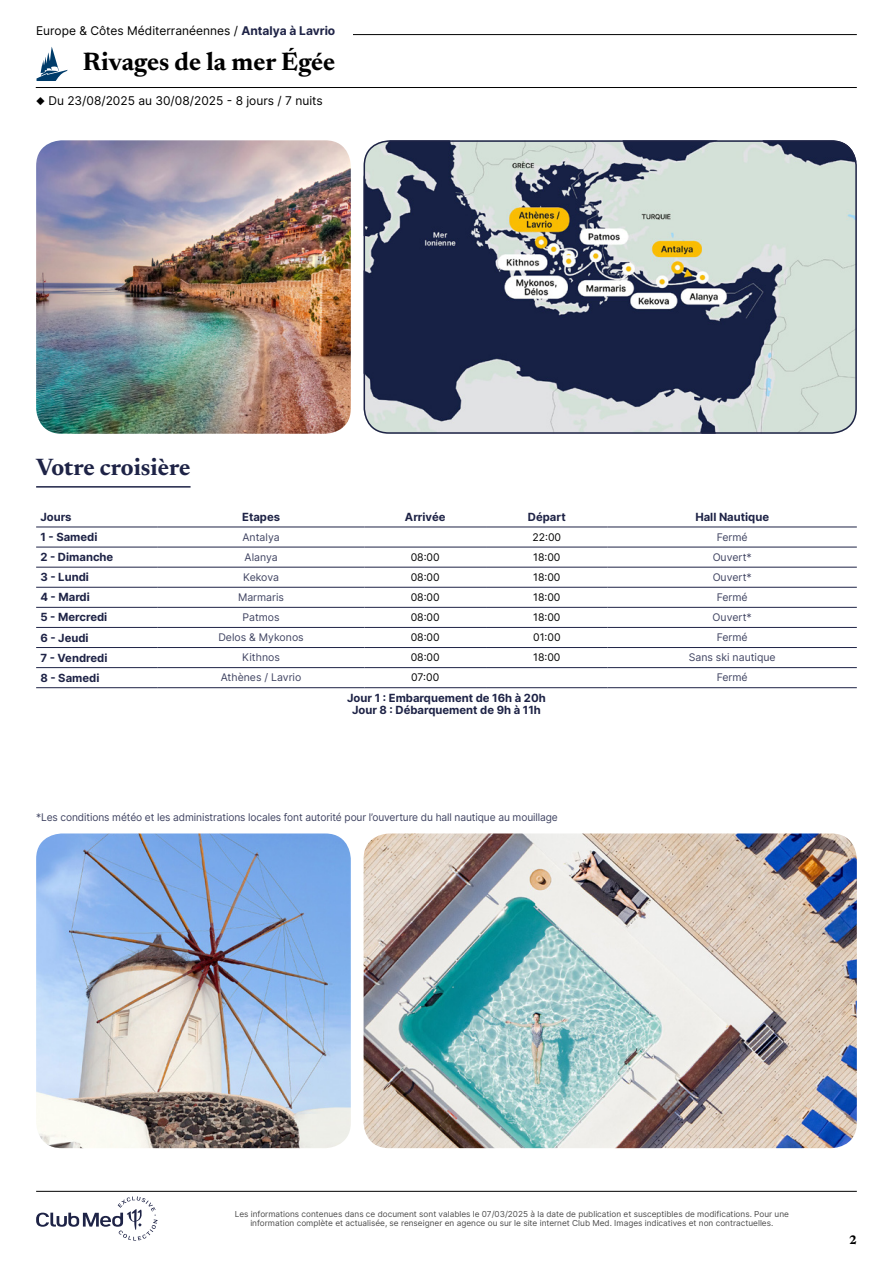
<style>
.page{position:relative;width:893px;height:1263px;background:#fff}
.page>*{position:absolute;margin:0;border:0;box-sizing:border-box;transform-origin:0 0}
.t1{font:700 25.5px "Newsreader 24 pt";color:#000}
.t2{font:700 24px "Newsreader 24 pt";color:#1e2346}
.t3{font:700 12.6px "Newsreader 24 pt";color:#000}
.t4{font:12px "Inter";color:#000}
.t5{font:700 11.25px/12px "Inter";color:#1e2346;text-align:center}
.t6{font:10.5px "Inter";letter-spacing:-.01em;color:#404462}
.t7{font:10.5px "Inter";color:#000}
.t8{font:8.25px/9px "Inter";color:#4d4d4d;text-align:center}
.s1{font-weight:700;color:#1e2346}
</style>
<div class="page">
<hr style="left:107px;top:34px;width:750px;height:1px;background:#000">
<hr style="left:36px;top:87px;width:821px;height:1px;background:#000">
<svg style="left:36px;top:47px;width:32px;height:34px"></svg>
<div style="left:36px;top:26px;width:316px;height:17px;background:#fff"></div>
<img style="left:364px;top:833px;width:493px;height:315px">
<hr style="left:36px;top:527px;width:122px;height:1px;background:#1e2346">
<hr style="left:158px;top:527px;width:206px;height:1px;background:#1e2346">
<hr style="left:364px;top:527px;width:122px;height:1px;background:#1e2346">
<hr style="left:486px;top:527px;width:122px;height:1px;background:#1e2346">
<hr style="left:608px;top:527px;width:249px;height:1px;background:#1e2346">
<hr style="left:36px;top:547px;width:122px;height:1px;background:#1e2346">
<hr style="left:158px;top:547px;width:206px;height:1px;background:#1e2346">
<hr style="left:364px;top:547px;width:122px;height:1px;background:#1e2346">
<hr style="left:486px;top:547px;width:122px;height:1px;background:#1e2346">
<hr style="left:608px;top:547px;width:249px;height:1px;background:#1e2346">
<hr style="left:36px;top:567px;width:122px;height:1px;background:#1e2346">
<hr style="left:158px;top:567px;width:206px;height:1px;background:#1e2346">
<hr style="left:364px;top:567px;width:122px;height:1px;background:#1e2346">
<hr style="left:486px;top:567px;width:122px;height:1px;background:#1e2346">
<hr style="left:608px;top:567px;width:249px;height:1px;background:#1e2346">
<hr style="left:36px;top:587px;width:122px;height:1px;background:#1e2346">
<hr style="left:158px;top:587px;width:206px;height:1px;background:#1e2346">
<hr style="left:364px;top:587px;width:122px;height:1px;background:#1e2346">
<hr style="left:486px;top:587px;width:122px;height:1px;background:#1e2346">
<hr style="left:608px;top:587px;width:249px;height:1px;background:#1e2346">
<hr style="left:36px;top:607px;width:122px;height:1px;background:#1e2346">
<hr style="left:158px;top:607px;width:206px;height:1px;background:#1e2346">
<hr style="left:364px;top:607px;width:122px;height:1px;background:#1e2346">
<hr style="left:486px;top:607px;width:122px;height:1px;background:#1e2346">
<hr style="left:608px;top:607px;width:249px;height:1px;background:#1e2346">
<hr style="left:36px;top:627px;width:122px;height:1px;background:#1e2346">
<hr style="left:158px;top:627px;width:206px;height:1px;background:#1e2346">
<hr style="left:364px;top:627px;width:122px;height:1px;background:#1e2346">
<hr style="left:486px;top:627px;width:122px;height:1px;background:#1e2346">
<hr style="left:608px;top:627px;width:249px;height:1px;background:#1e2346">
<hr style="left:36px;top:647px;width:122px;height:1px;background:#1e2346">
<hr style="left:158px;top:647px;width:206px;height:1px;background:#1e2346">
<hr style="left:364px;top:647px;width:122px;height:1px;background:#1e2346">
<hr style="left:486px;top:647px;width:122px;height:1px;background:#1e2346">
<hr style="left:608px;top:647px;width:249px;height:1px;background:#1e2346">
<hr style="left:36px;top:667px;width:122px;height:1px;background:#1e2346">
<hr style="left:36px;top:687px;width:122px;height:1px;background:#1e2346">
<hr style="left:158px;top:667px;width:206px;height:1px;background:#1e2346">
<hr style="left:158px;top:687px;width:206px;height:1px;background:#1e2346">
<hr style="left:364px;top:667px;width:122px;height:1px;background:#1e2346">
<hr style="left:364px;top:687px;width:122px;height:1px;background:#1e2346">
<hr style="left:486px;top:667px;width:122px;height:1px;background:#1e2346">
<hr style="left:486px;top:687px;width:122px;height:1px;background:#1e2346">
<hr style="left:608px;top:667px;width:249px;height:1px;background:#1e2346">
<hr style="left:608px;top:687px;width:249px;height:1px;background:#1e2346">
<img style="left:364px;top:140px;width:493px;height:294px">
<div style="left:364px;top:140px;width:493px;height:294px;border:2px solid #1e2346;border-radius:25px"></div>
<img style="left:36px;top:140px;width:315px;height:294px">
<img style="left:36px;top:833px;width:315px;height:315px">
<hr style="left:36px;top:486px;width:155px;height:2px;background:#1e2346">
<svg style="left:36px;top:1196px;width:122px;height:44px"></svg>
<hr style="left:36px;top:1191px;width:821px;height:1px;background:#000">
<h3 class="t4" style="left:36px;top:22px;width:301px">Europe &amp; Côtes Méditerranéennes / <span class="s1">Antalya à Lavrio</span></h3>
<h1 class="t1" style="left:83px;top:43px;width:254px">Rivages de la mer Égée</h1>
<h3 class="t4" style="left:36px;top:92px;width:288px">◆ Du 23/08/2025 au 30/08/2025 - 8 jours / 7 nuits</h3>
<h2 class="t2" style="left:36px;top:450px;width:156px">Votre croisière</h2>
<h3 class="t5" style="left:40px;top:510px;width:33px">Jours</h3>
<h3 class="t5" style="left:242px;top:510px;width:39px">Etapes</h3>
<h3 class="t5" style="left:405px;top:510px;width:42px">Arrivée</h3>
<h3 class="t5" style="left:528px;top:510px;width:39px">Départ</h3>
<h3 class="t5" style="left:695px;top:510px;width:75px">Hall Nautique</h3>
<h3 class="t5" style="left:40px;top:531px;width:59px">1 - Samedi</h3>
<p class="t6" style="left:243px;top:529px;width:39px">Antalya</p>
<p class="t7" style="left:532px;top:529px;width:30px">22:00</p>
<p class="t6" style="left:717px;top:529px;width:32px">Fermé</p>
<h3 class="t5" style="left:40px;top:551px;width:74px">2 - Dimanche</h3>
<p class="t6" style="left:245px;top:549px;width:35px">Alanya</p>
<p class="t7" style="left:411px;top:549px;width:31px">08:00</p>
<p class="t7" style="left:533px;top:549px;width:29px">18:00</p>
<p class="t6" style="left:713px;top:549px;width:41px">Ouvert*</p>
<h3 class="t5" style="left:40px;top:571px;width:50px">3 - Lundi</h3>
<p class="t6" style="left:243px;top:570px;width:37px">Kekova</p>
<p class="t7" style="left:411px;top:570px;width:31px">08:00</p>
<p class="t7" style="left:533px;top:570px;width:29px">18:00</p>
<p class="t6" style="left:713px;top:570px;width:41px">Ouvert*</p>
<h3 class="t5" style="left:40px;top:591px;width:51px">4 - Mardi</h3>
<p class="t6" style="left:238px;top:590px;width:48px">Marmaris</p>
<p class="t7" style="left:411px;top:590px;width:31px">08:00</p>
<p class="t7" style="left:533px;top:590px;width:29px">18:00</p>
<p class="t6" style="left:717px;top:590px;width:32px">Fermé</p>
<h3 class="t5" style="left:40px;top:611px;width:68px">5 - Mercredi</h3>
<p class="t6" style="left:242px;top:610px;width:39px">Patmos</p>
<p class="t7" style="left:411px;top:610px;width:31px">08:00</p>
<p class="t7" style="left:533px;top:610px;width:29px">18:00</p>
<p class="t6" style="left:713px;top:610px;width:41px">Ouvert*</p>
<h3 class="t5" style="left:40px;top:631px;width:50px">6 - Jeudi</h3>
<p class="t6" style="left:218px;top:630px;width:87px">Delos &amp; Mykonos</p>
<p class="t7" style="left:411px;top:630px;width:31px">08:00</p>
<p class="t7" style="left:533px;top:630px;width:29px">01:00</p>
<p class="t6" style="left:717px;top:630px;width:32px">Fermé</p>
<h3 class="t5" style="left:40px;top:651px;width:69px">7 - Vendredi</h3>
<p class="t6" style="left:242px;top:650px;width:39px">Kithnos</p>
<p class="t7" style="left:411px;top:650px;width:31px">08:00</p>
<p class="t7" style="left:533px;top:650px;width:29px">18:00</p>
<p class="t6" style="left:689px;top:650px;width:88px">Sans ski nautique</p>
<h3 class="t5" style="left:40px;top:671px;width:61px">8 - Samedi</h3>
<p class="t6" style="left:221px;top:670px;width:82px">Athènes / Lavrio</p>
<p class="t7" style="left:411px;top:670px;width:30px">07:00</p>
<p class="t6" style="left:717px;top:670px;width:32px">Fermé</p>
<h3 class="t5" style="left:347px;top:691px;width:200px">Jour 1 : Embarquement de 16h à 20h<br>Jour 8 : Débarquement de 9h à 11h</h3>
<p class="t6" style="left:36px;top:809px;width:523px">*Les conditions météo et les administrations locales font autorité pour l’ouverture du hall nautique au mouillage</p>
<p class="t8" style="left:235px;top:1209px;width:556px">Les informations contenues dans ce document sont valables le 07/03/2025 à la date de publication et susceptibles de modifications. Pour une information complète et actualisée, se renseigner en agence ou sur le site internet Club Med. Images indicatives et non contractuelles.</p>
<h3 class="t3" style="left:849px;top:1230px;width:9px">2</h3>
</div>
